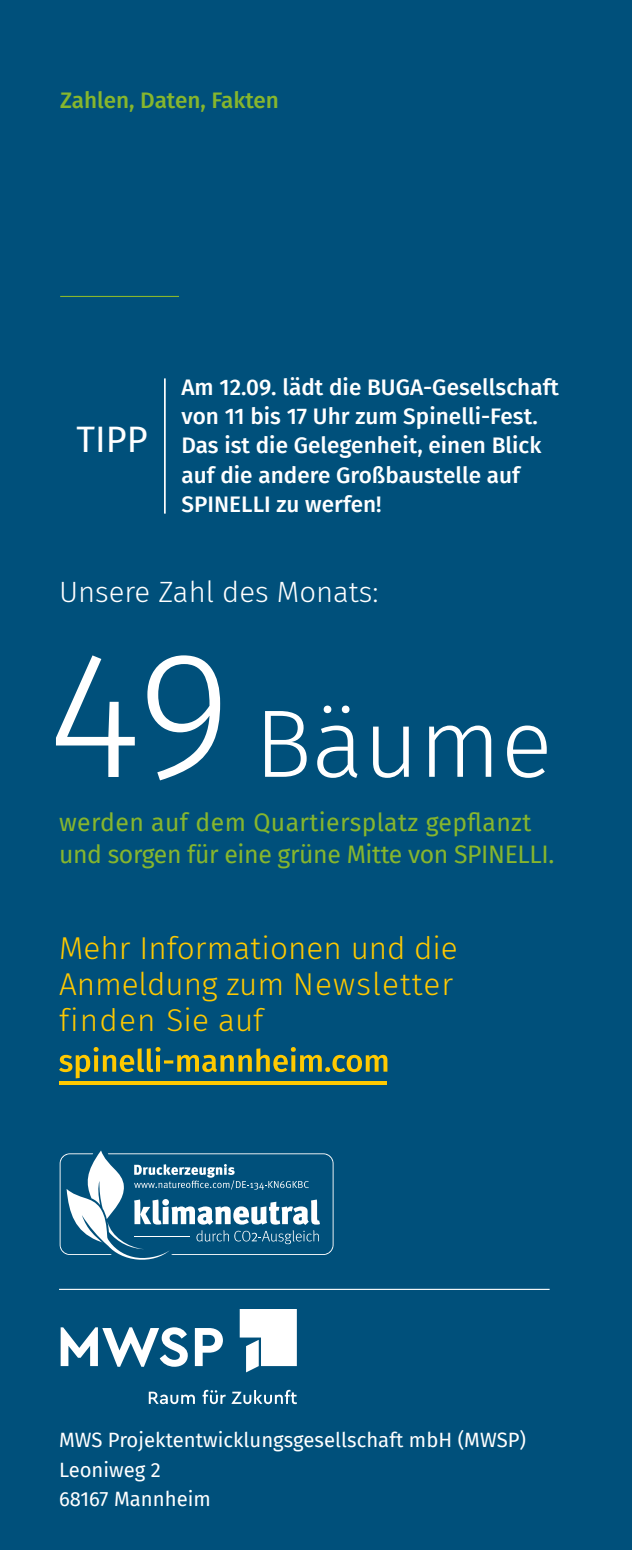
<style>
.page{position:relative;width:632px;height:1550px;background:#fff}
.page>*{position:absolute;margin:0;border:0;box-sizing:border-box;transform-origin:0 0}
.t1{font:300 96.08px "Fira Sans";color:#fff}
.t2{font:36px "Fira Sans";color:#fff}
.t3{font:300 31.5px/36px "Fira Sans";color:#ffc900}
.t4{font:300 29.25px "Fira Sans";color:#fff}
.t5{font:24.75px/31.5px "Fira Sans";letter-spacing:-.015em;color:#87b62d}
.t6{font:500 22.5px/29.2px "Fira Sans";color:#fff}
.t7{font:500 22.5px "Fira Sans";color:#87b62d}
.t8{font:20.25px/29.2px "Fira Sans";color:#fff}
.s1{font-size:179.78px}
</style>
<div class="page">
<div style="left:0;top:0;width:631px;height:1550px;background:#00507b"></div>
<svg style="left:59px;top:1047px;width:328px;height:31px"></svg>
<hr style="left:59px;top:1081px;width:328px;height:3px;background:#ffc900">
<hr style="left:59px;top:1289px;width:490px;height:1px;background:#fff">
<svg style="left:60px;top:1150px;width:273px;height:110px"></svg>
<hr style="left:60px;top:296px;width:119px;height:1px;background:#87b62d">
<hr style="left:164px;top:378px;width:2px;height:136px;background:#fff">
<svg style="left:149px;top:1390px;width:148px;height:14px"></svg>
<svg style="left:239px;top:1309px;width:58px;height:63px"></svg>
<svg style="left:61px;top:1327px;width:127px;height:40px"></svg>
<svg style="left:195px;top:1328px;width:28px;height:38px"></svg>
<p class="t7" style="left:60px;top:82px;width:220px">Zahlen, Daten, Fakten</p>
<h2 class="t2" style="left:76px;top:412px;width:73px">TIPP</h2>
<p class="t6" style="left:181px;top:371px;width:379px">Am 12.09. lädt die BUGA-Gesellschaft von 11 bis 17 Uhr zum Spinelli-Fest.<br>Das ist die Gelegenheit, einen Blick auf die andere Großbaustelle auf<br>SPINELLI zu werfen!</p>
<h3 class="t4" style="left:59px;top:571px;width:321px">Unsere Zahl des Monats:</h3>
<h1 class="t1" style="left:48px;top:675px;width:506px"><span class="s1">49</span> Bäume</h1>
<p class="t5" style="left:59px;top:806px;width:496px">werden auf dem Quartiersplatz gepflanzt und sorgen für eine grüne Mitte von SPINELLI.</p>
<h3 class="t3" style="left:59px;top:930px;width:400px">Mehr Informationen und die<br>Anmeldung zum Newsletter finden Sie auf</h3>
<p class="t8" style="left:59px;top:1425px;width:468px">MWS Projektentwicklungsgesellschaft mbH (MWSP)<br>Leoniweg 2<br>68167 Mannheim</p>
</div>
